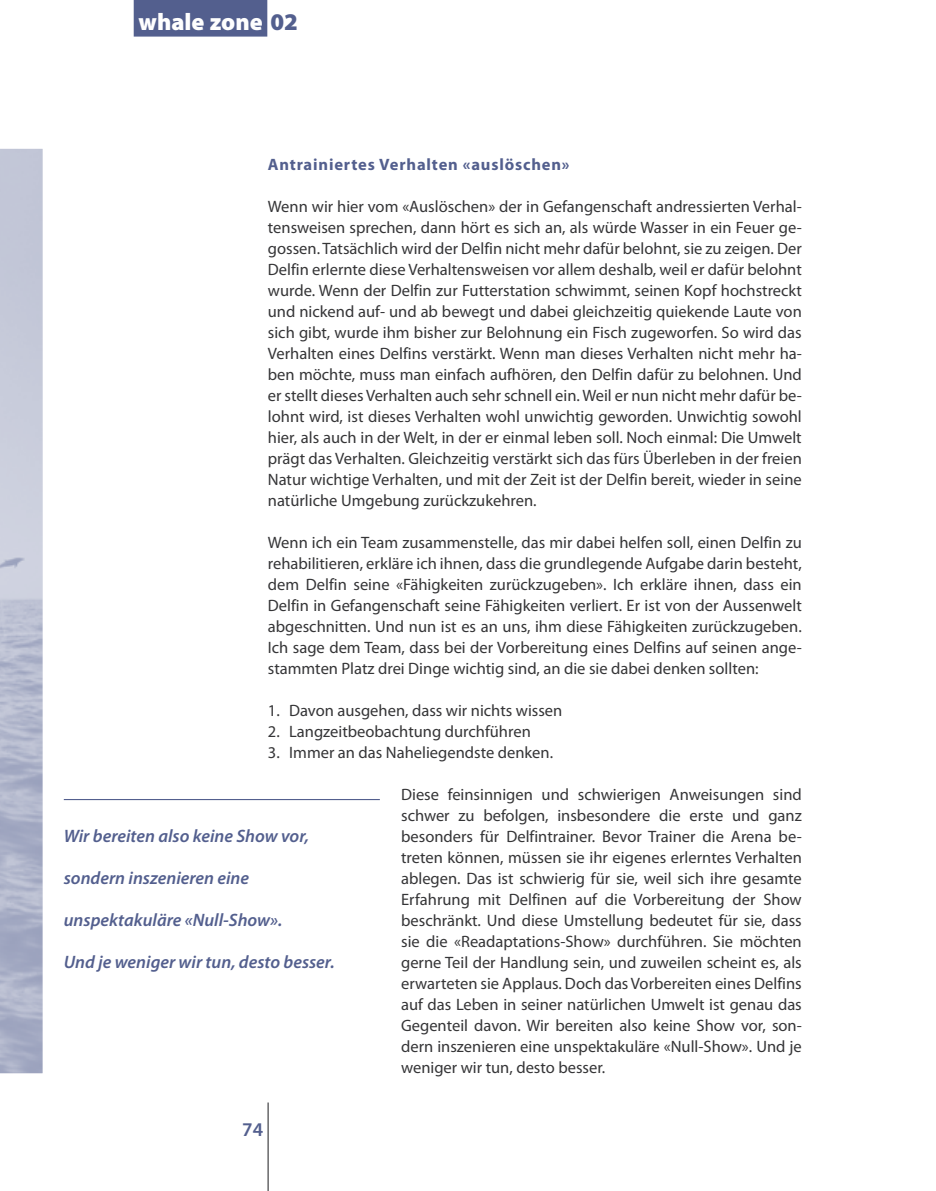
<style>
.page{position:relative;width:936px;height:1191px;background:#fff}
.page>*{position:absolute;margin:0;border:0;box-sizing:border-box;transform-origin:0 0}
.t1{font:900 24px "Myriad Pro";color:#fefefe}
.t2{font:600 19.5px "Myriad Pro";color:#535f8e}
.t3{font:italic 600 18px "Myriad Pro";color:#535f8e}
.t4{font:16.5px/21px "Myriad Pro";color:#353537;text-align:justify}
.t5{font:700 16.5px "Myriad Pro";letter-spacing:.05em;color:#535f8e}
.s1{color:#535f8e}
</style>
<div class="page">
<img style="left:0;top:149px;width:43px;height:924px">
<hr style="left:267px;top:1102px;width:2px;height:89px;background:#353537">
<div style="left:134px;top:0;width:133px;height:37px;background:#535f8e"></div>
<hr style="left:64px;top:799px;width:316px;height:1px;background:#535f8e">
<h1 class="t1" style="left:139px;top:9px;width:161px">whale zone <span class="s1">02</span></h1>
<p class="t5" style="left:268px;top:155px;width:303px">Antrainiertes Verhalten «auslöschen»</p>
<p class="t4" style="left:268px;top:196px;width:535px">Wenn wir hier vom «Auslöschen» der in Gefangenschaft andressierten Verhal&shy;tensweisen sprechen, dann hört es sich an, als würde Wasser in ein Feuer ge&shy;gossen. Tatsächlich wird der Delfin nicht mehr dafür belohnt, sie zu zeigen. Der Delfin erlernte diese Verhaltensweisen vor allem deshalb, weil er dafür belohnt wurde. Wenn der Delfin zur Futterstation schwimmt, seinen Kopf hochstreckt und nickend auf- und ab bewegt und dabei gleichzeitig quiekende Laute von sich gibt, wurde ihm bisher zur Belohnung ein Fisch zugeworfen. So wird das Verhalten eines Delfins verstärkt. Wenn man dieses Verhalten nicht mehr ha&shy;ben möchte, muss man einfach aufhören, den Delfin dafür zu belohnen. Und er stellt dieses Verhalten auch sehr schnell ein. Weil er nun nicht mehr dafür be&shy;lohnt wird, ist dieses Verhalten wohl unwichtig geworden. Unwichtig sowohl hier, als auch in der Welt, in der er einmal leben soll. Noch einmal: Die Umwelt prägt das Verhalten. Gleichzeitig verstärkt sich das fürs Überleben in der freien Natur wichtige Verhalten, und mit der Zeit ist der Delfin bereit, wieder in seine natürliche Umgebung zurückzukehren.</p>
<p class="t4" style="left:268px;top:532px;width:535px">Wenn ich ein Team zusammenstelle, das mir dabei helfen soll, einen Delfin zu rehabilitieren, erkläre ich ihnen, dass die grundlegende Aufgabe darin besteht, dem Delfin seine «Fähigkeiten zurückzugeben». Ich erkläre ihnen, dass ein Delfin in Gefangenschaft seine Fähigkeiten verliert. Er ist von der Aussenwelt abgeschnitten. Und nun ist es an uns, ihm diese Fähigkeiten zurückzugeben.<br>Ich sage dem Team, dass bei der Vorbereitung eines Delfins auf seinen ange&shy;stammten Platz drei Dinge wichtig sind, an die sie dabei denken sollten:</p>
<p class="t4" style="left:268px;top:700px;width:296px">1. Davon ausgehen, dass wir nichts wissen</p>
<p class="t4" style="left:268px;top:721px;width:264px">2. Langzeitbeobachtung durchführen</p>
<p class="t4" style="left:268px;top:742px;width:287px">3. Immer an das Naheliegendste denken.</p>
<p class="t4" style="left:401px;top:784px;width:402px">Diese feinsinnigen und schwierigen Anweisungen sind schwer zu befolgen, insbesondere die erste und ganz besonders für Delfintrainer. Bevor Trainer die Arena be&shy;treten können, müssen sie ihr eigenes erlerntes Verhalten ablegen. Das ist schwierig für sie, weil sich ihre gesamte Erfahrung mit Delfinen auf die Vorbereitung der Show beschränkt. Und diese Umstellung bedeutet für sie, dass sie die «Readaptations-Show» durchführen. Sie möchten gerne Teil der Handlung sein, und zuweilen scheint es, als erwarteten sie Applaus. Doch das Vorbereiten eines Delfins auf das Leben in seiner natürlichen Umwelt ist genau das Gegenteil davon. Wir bereiten also keine Show vor, son&shy;dern inszenieren eine unspektakuläre «Null-Show». Und je weniger wir tun, desto besser.</p>
<p class="t3" style="left:64px;top:826px;width:247px">Wir bereiten also keine Show vor,</p>
<p class="t3" style="left:64px;top:868px;width:187px">sondern inszenieren eine</p>
<p class="t3" style="left:64px;top:910px;width:220px">unspektakuläre «Null-Show».</p>
<p class="t3" style="left:64px;top:952px;width:272px">Und je weniger wir tun, desto besser.</p>
<p class="t2" style="left:242px;top:1118px;width:22px">74</p>
</div>
